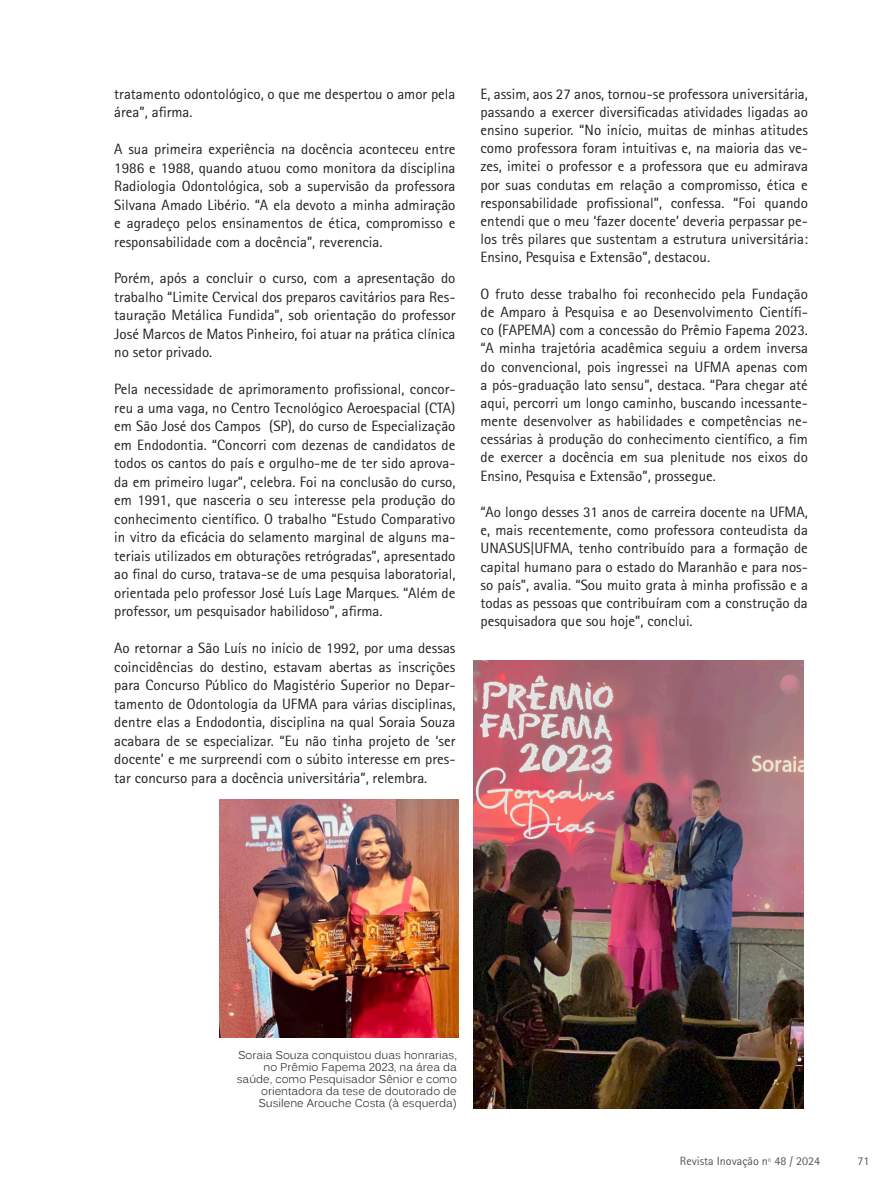
<style>
.page{position:relative;width:893px;height:1191px;background:#fff}
.page>*{position:absolute;margin:0;border:0;box-sizing:border-box;transform-origin:0 0}
.CORPO_DO_TEXTO{font:15px/18.5px "Rotis Sans Serif";color:#231f20;text-align:justify}
.t1{font:12px "Rotis Sans Serif";color:#505457}
.quote__black{font:11.25px/12px "Kalinga";color:#303336;text-align:right}
</style>
<div class="page">
<img style="left:473px;top:660px;width:330px;height:448px">
<img style="left:219px;top:799px;width:239px;height:238px">
<p class="CORPO_DO_TEXTO" style="left:114px;top:84px;width:343px">tratamento odontológico, o que me despertou o amor pela área”, afirma.</p>
<p class="CORPO_DO_TEXTO" style="left:114px;top:140px;width:343px">A sua primeira experiência na docência aconteceu entre 1986 e 1988, quando atuou como monitora da disciplina Radiologia Odontológica, sob a supervisão da professora Silvana Amado Libério. “A ela devoto a minha admiração e agradeço pelos ensinamentos de ética, compromisso e responsabilidade com a docência”, reverencia.</p>
<p class="CORPO_DO_TEXTO" style="left:114px;top:269px;width:343px">Porém, após a concluir o curso, com a apresentação do trabalho “Limite Cervical dos preparos cavitários para Res&shy;tauração Metálica Fundida”, sob orientação do professor José Marcos de Matos Pinheiro, foi atuar na prática clínica no setor privado.</p>
<p class="CORPO_DO_TEXTO" style="left:114px;top:380px;width:343px">Pela necessidade de aprimoramento profissional, concor&shy;reu a uma vaga, no Centro Tecnológico Aeroespacial (CTA) em São José dos Campos (SP), do curso de Especialização em Endodontia. “Concorri com dezenas de candidatos de todos os cantos do país e orgulho-me de ter sido aprova&shy;da em primeiro lugar”, celebra. Foi na conclusão do curso, em 1991, que nasceria o seu interesse pela produção do conhecimento científico. O trabalho “Estudo Comparativo in vitro da eficácia do selamento marginal de alguns ma&shy;teriais utilizados em obturações retrógradas”, apresentado ao final do curso, tratava-se de uma pesquisa laboratorial, orientada pelo professor José Luís Lage Marques. “Além de professor, um pesquisador habilidoso”, afirma.</p>
<p class="CORPO_DO_TEXTO" style="left:114px;top:639px;width:343px">Ao retornar a São Luís no início de 1992, por uma dessas coincidências do destino, estavam abertas as inscrições para Concurso Público do Magistério Superior no Depar&shy;tamento de Odontologia da UFMA para várias disciplinas, dentre elas a Endodontia, disciplina na qual Soraia Souza acabara de se especializar. “Eu não tinha projeto de ‘ser docente’ e me surpreendi com o súbito interesse em pres&shy;tar concurso para a docência universitária”, relembra.</p>
<p class="CORPO_DO_TEXTO" style="left:480px;top:84px;width:329px">E, assim, aos 27 anos, tornou-se professora universitária, passando a exercer diversificadas atividades ligadas ao ensino superior. “No início, muitas de minhas atitudes como professora foram intuitivas e, na maioria das ve&shy;zes, imitei o professor e a professora que eu admirava por suas condutas em relação a compromisso, ética e responsabilidade profissional”, confessa. “Foi quando entendi que o meu ‘fazer docente’ deveria perpassar pe&shy;los três pilares que sustentam a estrutura universitária:<br>Ensino, Pesquisa e Extensão”, destacou.</p>
<p class="CORPO_DO_TEXTO" style="left:480px;top:284px;width:329px">O fruto desse trabalho foi reconhecido pela Fundação de Amparo à Pesquisa e ao Desenvolvimento Científi&shy;co (FAPEMA) com a concessão do Prêmio Fapema 2023. “A minha trajetória acadêmica seguiu a ordem inversa do convencional, pois ingressei na UFMA apenas com a pós-graduação lato sensu”, destaca. “Para chegar até aqui, percorri um longo caminho, buscando incessante&shy;mente desenvolver as habilidades e competências ne&shy;cessárias à produção do conhecimento científico, a fim de exercer a docência em sua plenitude nos eixos do Ensino, Pesquisa e Extensão”, prossegue.</p>
<p class="CORPO_DO_TEXTO" style="left:480px;top:503px;width:329px">“Ao longo desses 31 anos de carreira docente na UFMA, e, mais recentemente, como professora conteudista da UNASUS|UFMA, tenho contribuído para a formação de capital humano para o estado do Maranhão e para nos&shy;so país”, avalia. “Sou muito grata à minha profissão e a todas as pessoas que contribuíram com a construção da pesquisadora que sou hoje”, conclui.</p>
<p class="quote__black" style="left:237px;top:1050px;width:222px">Soraia Souza conquistou duas honrarias, no Prêmio Fapema 2023, na área da saúde, como Pesquisador Sênior e como orientadora da tese de doutorado de Susilene Arouche Costa (à esquerda)</p>
<p class="t1" style="left:680px;top:1153px;width:142px">Revista Inovação nº 48 / 2024</p>
<p class="t1" style="left:857px;top:1153px;width:13px">71</p>
</div>
